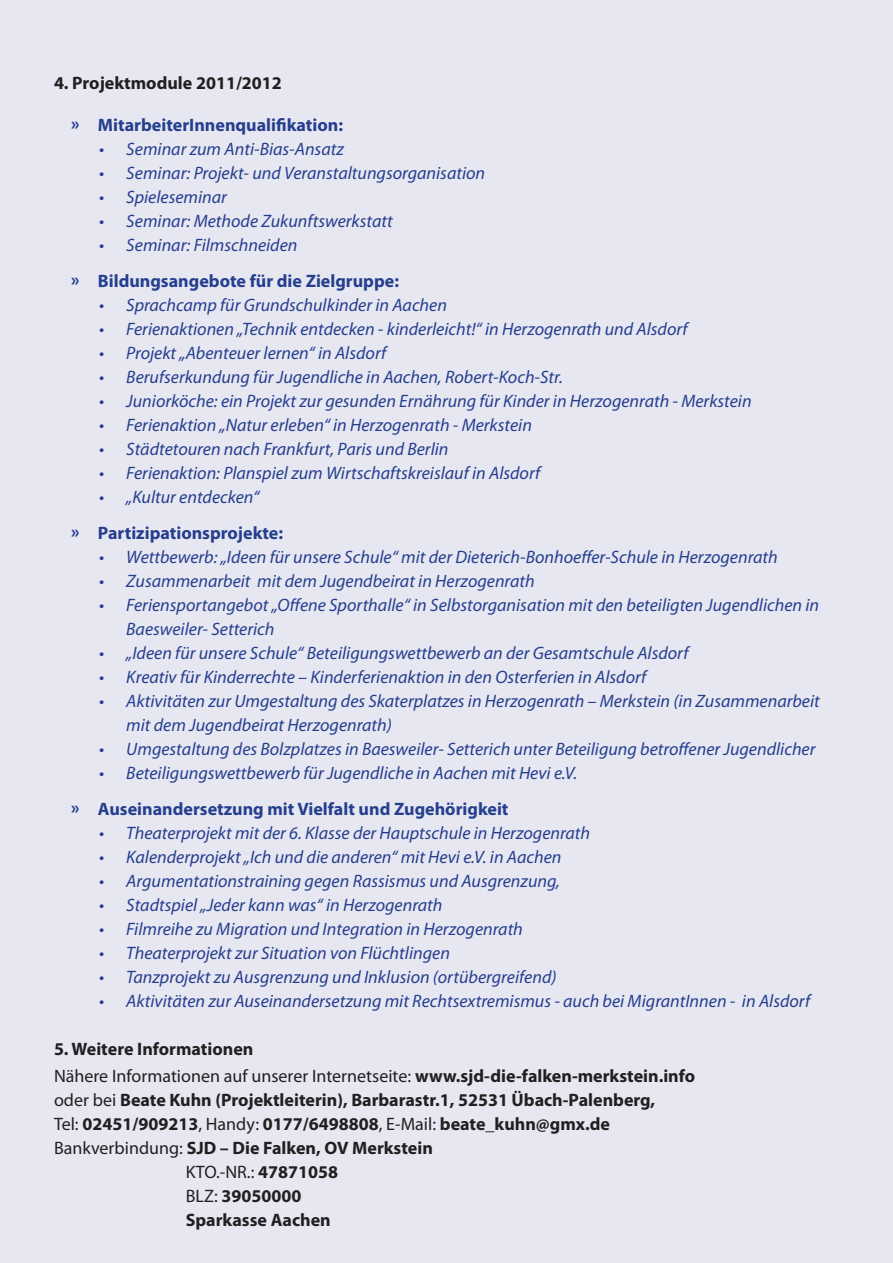
<style>
.page{position:relative;width:893px;height:1263px;background:#fff}
.page>*{position:absolute;margin:0;border:0;box-sizing:border-box;transform-origin:0 0}
.t1{font:italic 18px/24px "Myriad Pro";color:#253f8e}
.t2{font:700 18px "Myriad Pro";color:#231f20}
.t3{font:700 18px "Myriad Pro";color:#253f8e}
.t4{font:18px "Myriad Pro";color:#231f20}
.s1{font-weight:700}
.s2{font-weight:400}
</style>
<div class="page">
<div style="left:1px;top:1px;width:891px;height:1261px;background:#e7e7f2"></div>
<p class="t2" style="left:54px;top:71px;width:229px">4. Projektmodule 2011/2012</p>
<p class="t3" style="left:71px;top:113px;width:273px">» MitarbeiterInnenqualifikation:</p>
<p class="t1" style="left:99px;top:136px;width:246px">• Seminar zum Anti-Bias-Ansatz</p>
<p class="t1" style="left:99px;top:160px;width:387px">• Seminar: Projekt- und Veranstaltungsorganisation</p>
<p class="t1" style="left:99px;top:184px;width:129px">• Spieleseminar</p>
<p class="t1" style="left:99px;top:208px;width:295px">• Seminar: Methode Zukunftswerkstatt</p>
<p class="t1" style="left:99px;top:232px;width:200px">• Seminar: Filmschneiden</p>
<p class="t3" style="left:71px;top:269px;width:329px">» Bildungsangebote für die Zielgruppe:</p>
<p class="t1" style="left:99px;top:292px;width:349px">• Sprachcamp für Grundschulkinder in Aachen</p>
<p class="t1" style="left:99px;top:316px;width:590px">• Ferienaktionen „Technik entdecken - kinderleicht!“ in Herzogenrath und Alsdorf</p>
<p class="t1" style="left:99px;top:340px;width:288px">• Projekt „Abenteuer lernen“ in Alsdorf</p>
<p class="t1" style="left:99px;top:364px;width:465px">• Berufserkundung für Jugendliche in Aachen, Robert-Koch-Str.</p>
<p class="t1" style="left:99px;top:388px;width:654px">• Juniorköche: ein Projekt zur gesunden Ernährung für Kinder in Herzogenrath - Merkstein</p>
<p class="t1" style="left:99px;top:412px;width:434px">• Ferienaktion „Natur erleben“ in Herzogenrath - Merkstein</p>
<p class="t1" style="left:99px;top:436px;width:351px">• Städtetouren nach Frankfurt, Paris und Berlin</p>
<p class="t1" style="left:99px;top:460px;width:442px">• Ferienaktion: Planspiel zum Wirtschaftskreislauf in Alsdorf</p>
<p class="t1" style="left:99px;top:484px;width:162px">• „Kultur entdecken“</p>
<p class="t3" style="left:71px;top:521px;width:213px">» Partizipationsprojekte:</p>
<p class="t1" style="left:99px;top:544px;width:680px">• Wettbewerb: „Ideen für unsere Schule“ mit der Dieterich-Bonhoeffer-Schule in Herzogenrath</p>
<p class="t1" style="left:99px;top:568px;width:437px">• Zusammenarbeit mit dem Jugendbeirat in Herzogenrath</p>
<p class="t1" style="left:126px;top:592px;width:694px;text-indent:-27px">• Feriensportangebot „Offene Sporthalle“ in Selbstorganisation mit den beteiligten Jugendlichen in<br>Baesweiler- Setterich</p>
<p class="t1" style="left:99px;top:640px;width:591px">• „Ideen für unsere Schule“ Beteiligungswettbewerb an der Gesamtschule Alsdorf</p>
<p class="t1" style="left:99px;top:664px;width:549px">• Kreativ für Kinderrechte – Kinderferienaktion in den Osterferien in Alsdorf</p>
<p class="t1" style="left:126px;top:688px;width:695px;text-indent:-27px">• Aktivitäten zur Umgestaltung des Skaterplatzes in Herzogenrath – Merkstein (in Zusammenarbeit mit dem Jugendbeirat Herzogenrath)</p>
<p class="t1" style="left:99px;top:736px;width:718px">• Umgestaltung des Bolzplatzes in Baesweiler- Setterich unter Beteiligung betroffener Jugendlicher</p>
<p class="t1" style="left:99px;top:760px;width:480px">• Beteiligungswettbewerb für Jugendliche in Aachen mit Hevi e.V.</p>
<p class="t3" style="left:71px;top:797px;width:439px">» Auseinandersetzung mit Vielfalt und Zugehörigkeit</p>
<p class="t1" style="left:99px;top:820px;width:492px">• Theaterprojekt mit der 6. Klasse der Hauptschule in Herzogenrath</p>
<p class="t1" style="left:99px;top:844px;width:464px">• Kalenderprojekt „Ich und die anderen“ mit Hevi e.V. in Aachen</p>
<p class="t1" style="left:99px;top:868px;width:462px">• Argumentationstraining gegen Rassismus und Ausgrenzung,</p>
<p class="t1" style="left:99px;top:892px;width:345px">• Stadtspiel „Jeder kann was“ in Herzogenrath</p>
<p class="t1" style="left:99px;top:916px;width:425px">• Filmreihe zu Migration und Integration in Herzogenrath</p>
<p class="t1" style="left:99px;top:940px;width:352px">• Theaterprojekt zur Situation von Flüchtlingen</p>
<p class="t1" style="left:99px;top:964px;width:459px">• Tanzprojekt zu Ausgrenzung und Inklusion (ortübergreifend)</p>
<p class="t1" style="left:99px;top:988px;width:712px">• Aktivitäten zur Auseinandersetzung mit Rechtsextremismus - auch bei MigrantInnen - in Alsdorf</p>
<p class="t2" style="left:54px;top:1037px;width:201px">5. Weitere Informationen</p>
<p class="t4" style="left:54px;top:1065px;width:643px">Nähere Informationen auf unserer Internetseite: <span class="s1">www.sjd-die-falken-merkstein.info</span></p>
<p class="t2" style="left:54px;top:1088px;width:603px"><span class="s2">oder bei</span> Beate Kuhn (Projektleiterin), Barbarastr.1, 52531 Übach-Palenberg,</p>
<p class="t2" style="left:54px;top:1112px;width:558px"><span class="s2">Tel:</span> 02451/909213<span class="s2">, Handy:</span> 0177/6498808<span class="s2">, E-Mail:</span> beate_kuhn@gmx.de</p>
<p class="t2" style="left:54px;top:1136px;width:380px"><span class="s2">Bankverbindung:</span> SJD – Die Falken, OV Merkstein</p>
<p class="t4" style="left:186px;top:1161px;width:154px">KTO.-NR.: <span class="s1">47871058</span></p>
<p class="t2" style="left:186px;top:1184px;width:117px"><span class="s2">BLZ:</span> 39050000</p>
<p class="t2" style="left:186px;top:1208px;width:146px">Sparkasse Aachen</p>
</div>
